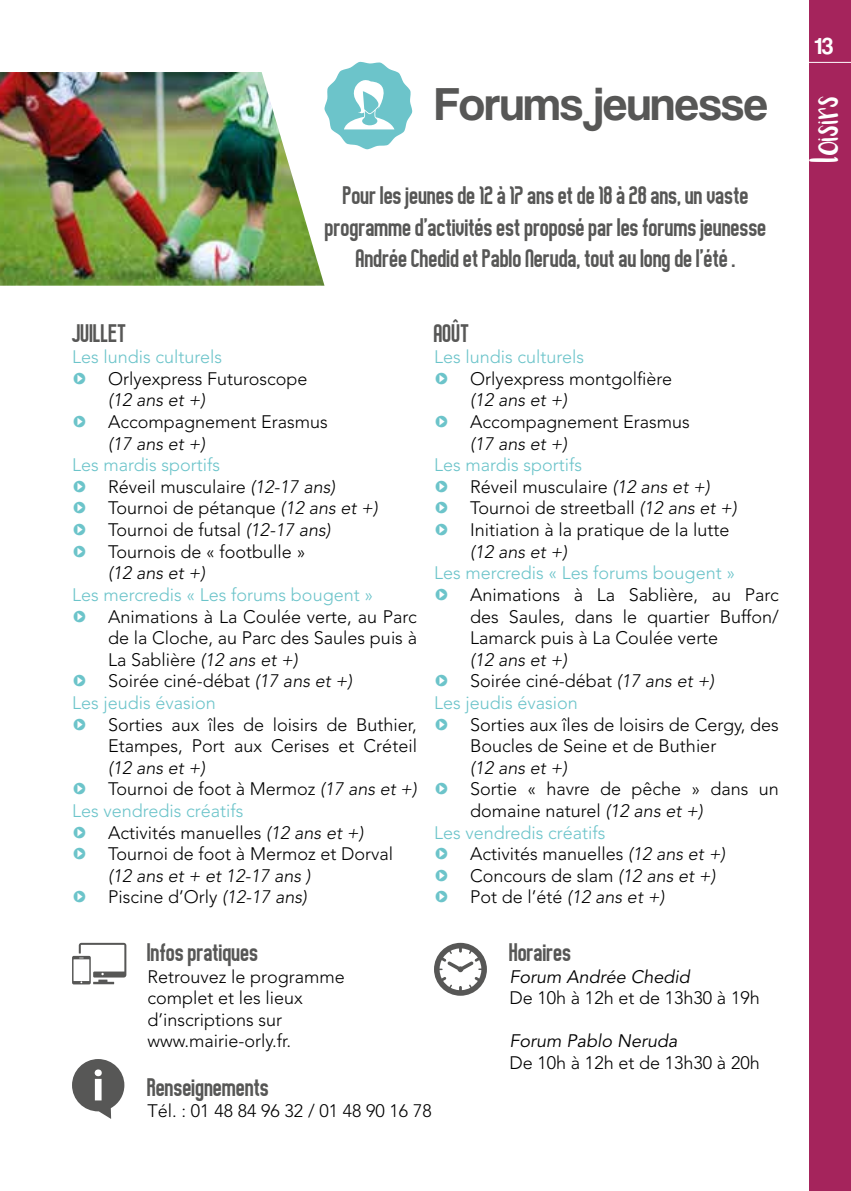
<style>
.page{position:relative;width:851px;height:1191px;background:#fff}
.page>*{position:absolute;margin:0;border:0;box-sizing:border-box;transform-origin:0 0}
.t1{font:48px "Coolvetica Rg";color:#575756}
.t2{font:26px/31.2px "Guilty Treasure";color:#575756;text-align:center}
.t3{font:24px "Coolvetica Rg";color:#fff}
.t4{font:19.2px "Luna";color:#fff}
.t5{font:300 18px/21.6px "Avenir";color:#000}
.t6{font:300 18px "Avenir";color:#6cc4ca}
.t7{font:italic 300 18px "Avenir";color:#000}
.t8{font:italic 18px "Avenir";color:#000}
.s1{font-family:"Simple Direction Arrows";font-weight:400;color:#6cc4ca}
.s2{font-style:italic}
</style>
<div class="page">
<div style="left:809px;top:0;width:41px;height:1191px;background:#a5245c"></div>
<hr style="left:808px;top:62px;width:42px;height:1px;background:#fff">
<svg style="left:72px;top:1059px;width:52px;height:60px"></svg>
<img style="left:0;top:72px;width:324px;height:214px">
<svg style="left:324px;top:61px;width:88px;height:88px"></svg>
<svg style="left:72px;top:942px;width:54px;height:42px"></svg>
<svg style="left:434px;top:942px;width:53px;height:53px"></svg>
<h1 class="t1" style="left:435px;top:76px;width:334px">Forums jeunesse</h1>
<h2 class="t2" style="left:325px;top:179px;width:443px">Pour les jeunes de 12 à 17 ans et de 18 à 28ans, un vaste programme d’activités est proposé par les forums jeunesse<br>Andrée Chedid et Pablo Neruda, tout au long de l’été .</h2>
<h2 class="t2" style="left:72px;top:316px;width:56px">JUILLET</h2>
<p class="t6" style="left:72px;top:346px;width:152px">Les lundis culturels</p>
<p class="t5" style="left:72px;top:368px;width:237px"><span class="s1">6</span> Orlyexpress Futuroscope</p>
<p class="t7" style="left:108px;top:390px;width:99px">(12 ans et +)</p>
<p class="t5" style="left:72px;top:411px;width:257px"><span class="s1">6</span> Accompagnement Erasmus</p>
<p class="t7" style="left:108px;top:433px;width:99px">(17 ans et +)</p>
<p class="t6" style="left:72px;top:454px;width:150px">Les mardis sportifs</p>
<p class="t5" style="left:72px;top:476px;width:264px"><span class="s1">6</span> Réveil musculaire <span class="s2">(12-17 ans)</span></p>
<p class="t5" style="left:72px;top:497px;width:307px"><span class="s1">6</span> Tournoi de pétanque <span class="s2">(12 ans et +)</span></p>
<p class="t5" style="left:72px;top:519px;width:260px"><span class="s1">6</span> Tournoi de futsal <span class="s2">(12-17 ans)</span></p>
<p class="t5" style="left:72px;top:540px;width:235px"><span class="s1">6</span> Tournois de « footbulle »</p>
<p class="t7" style="left:108px;top:562px;width:99px">(12 ans et +)</p>
<p class="t6" style="left:72px;top:584px;width:302px">Les mercredis « Les forums bougent »</p>
<p class="t5" style="left:72px;top:605px;width:346px"><span class="s1">6</span> Animations à La Coulée verte, au Parc</p>
<p class="t5" style="left:108px;top:627px;width:310px">de la Cloche, au Parc des Saules puis à</p>
<p class="t5" style="left:108px;top:648px;width:191px">La Sablière <span class="s2">(12 ans et +)</span></p>
<p class="t5" style="left:72px;top:670px;width:281px"><span class="s1">6</span> Soirée ciné-débat <span class="s2">(17 ans et +)</span></p>
<p class="t6" style="left:72px;top:692px;width:145px">Les jeudis évasion</p>
<p class="t5" style="left:72px;top:713px;width:346px"><span class="s1">6</span> Sorties aux îles de loisirs de Buthier,</p>
<p class="t5" style="left:108px;top:735px;width:310px">Etampes, Port aux Cerises et Créteil</p>
<p class="t7" style="left:108px;top:757px;width:99px">(12 ans et +)</p>
<p class="t5" style="left:72px;top:778px;width:346px"><span class="s1">6</span> Tournoi de foot à Mermoz <span class="s2">(17 ans et +)</span></p>
<p class="t6" style="left:72px;top:800px;width:173px">Les vendredis créatifs</p>
<p class="t5" style="left:72px;top:821px;width:293px"><span class="s1">6</span> Activités manuelles <span class="s2">(12 ans et +)</span></p>
<p class="t5" style="left:72px;top:843px;width:322px"><span class="s1">6</span> Tournoi de foot à Mermoz et Dorval</p>
<p class="t7" style="left:108px;top:865px;width:204px">(12 ans et + et 12-17 ans )</p>
<p class="t5" style="left:72px;top:886px;width:236px"><span class="s1">6</span> Piscine d’Orly <span class="s2">(12-17 ans)</span></p>
<h2 class="t2" style="left:147px;top:936px;width:113px">Infos pratiques</h2>
<p class="t5" style="left:147px;top:965px;width:199px">Retrouvez le programme complet et les lieux d’inscriptions sur www.mairie-orly.fr.</p>
<h2 class="t2" style="left:434px;top:316px;width:37px">AOÛT</h2>
<p class="t6" style="left:434px;top:346px;width:152px">Les lundis culturels</p>
<p class="t5" style="left:434px;top:368px;width:240px"><span class="s1">6</span> Orlyexpress montgolfière</p>
<p class="t7" style="left:470px;top:390px;width:99px">(12 ans et +)</p>
<p class="t5" style="left:434px;top:411px;width:257px"><span class="s1">6</span> Accompagnement Erasmus</p>
<p class="t7" style="left:470px;top:433px;width:99px">(17 ans et +)</p>
<p class="t6" style="left:434px;top:454px;width:150px">Les mardis sportifs</p>
<p class="t5" style="left:434px;top:476px;width:277px"><span class="s1">6</span> Réveil musculaire <span class="s2">(12 ans et +)</span></p>
<p class="t5" style="left:434px;top:497px;width:304px"><span class="s1">6</span> Tournoi de streetball <span class="s2">(12 ans et +)</span></p>
<p class="t5" style="left:434px;top:519px;width:297px"><span class="s1">6</span> Initiation à la pratique de la lutte</p>
<p class="t7" style="left:470px;top:541px;width:99px">(12 ans et +)</p>
<p class="t6" style="left:434px;top:562px;width:302px">Les mercredis « Les forums bougent »</p>
<p class="t5" style="left:434px;top:584px;width:346px"><span class="s1">6</span> Animations à La Sablière, au Parc</p>
<p class="t5" style="left:470px;top:605px;width:310px">des Saules, dans le quartier Buffon/</p>
<p class="t5" style="left:470px;top:627px;width:250px">Lamarck puis à La Coulée verte</p>
<p class="t7" style="left:470px;top:649px;width:99px">(12 ans et +)</p>
<p class="t5" style="left:434px;top:670px;width:281px"><span class="s1">6</span> Soirée ciné-débat <span class="s2">(17 ans et +)</span></p>
<p class="t6" style="left:434px;top:692px;width:145px">Les jeudis évasion</p>
<p class="t5" style="left:434px;top:713px;width:346px"><span class="s1">6</span> Sorties aux îles de loisirs de Cergy, des</p>
<p class="t5" style="left:470px;top:735px;width:248px">Boucles de Seine et de Buthier</p>
<p class="t7" style="left:470px;top:757px;width:99px">(12 ans et +)</p>
<p class="t5" style="left:434px;top:778px;width:346px"><span class="s1">6</span> Sortie « havre de pêche » dans un</p>
<p class="t5" style="left:470px;top:800px;width:234px">domaine naturel <span class="s2">(12 ans et +)</span></p>
<p class="t6" style="left:434px;top:822px;width:173px">Les vendredis créatifs</p>
<p class="t5" style="left:434px;top:843px;width:293px"><span class="s1">6</span> Activités manuelles <span class="s2">(12 ans et +)</span></p>
<p class="t5" style="left:434px;top:864px;width:283px"><span class="s1">6</span> Concours de slam <span class="s2">(12 ans et +)</span></p>
<p class="t5" style="left:434px;top:886px;width:232px"><span class="s1">6</span> Pot de l’été <span class="s2">(12 ans et +)</span></p>
<h2 class="t2" style="left:509px;top:936px;width:64px">Horaires</h2>
<p class="t8" style="left:509px;top:966px;width:182px">Forum Andrée Chedid</p>
<p class="t5" style="left:509px;top:987px;width:252px">De 10h à 12h et de 13h30 à 19h</p>
<p class="t8" style="left:509px;top:1031px;width:170px">Forum Pablo Neruda</p>
<p class="t5" style="left:509px;top:1052px;width:252px">De 10h à 12h et de 13h30 à 20h</p>
<h2 class="t2" style="left:147px;top:1070px;width:123px">Renseignements</h2>
<p class="t5" style="left:147px;top:1100px;width:286px">Tél. : 01 48 84 96 32 / 01 48 90 16 78</p>
<h3 class="t3" style="left:814px;top:32px;width:20px">13</h3>
<p class="t4" style="left:820px;top:162px;width:68px;rotate:-90deg">loisirs</p>
</div>
